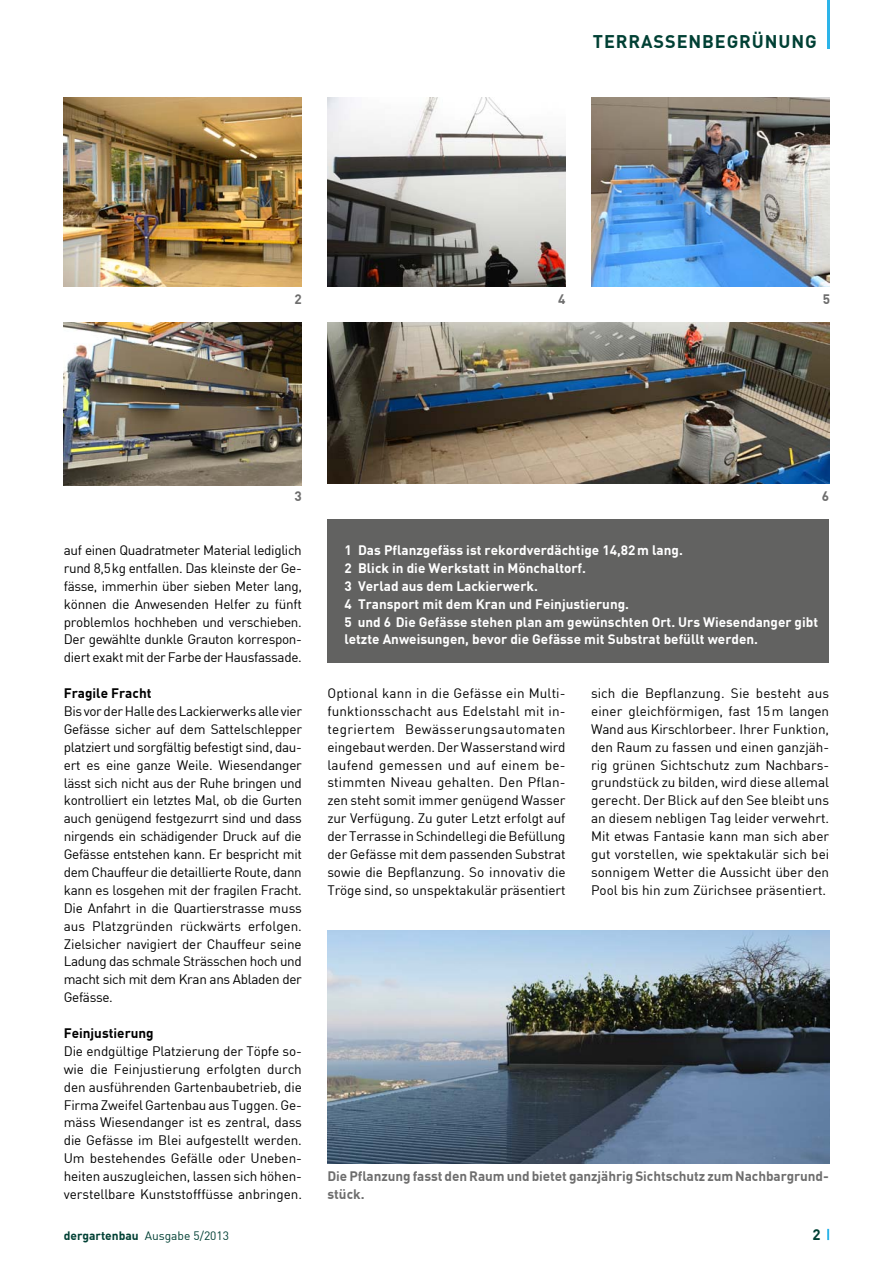
<style>
.page{position:relative;width:893px;height:1263px;background:#fff}
.page>*{position:absolute;margin:0;border:0;box-sizing:border-box;transform-origin:0 0}
.t1{font:700 18px "DIN Offc Pro";letter-spacing:.05em;color:#004034}
.t2{font:700 15px "DIN Offc Pro";color:#004034}
.t3{font:13.5px/17.9px "DIN Offc Pro";letter-spacing:-.01em;color:#000;text-align:justify}
.t4{font:700 13.5px/17.9px "DIN Offc Pro";color:#fff}
.t5{font:700 13.5px/17.9px "DIN Offc Pro";letter-spacing:-.005em;color:#6e6e6e}
.t6{font:700 13.5px "DIN Offc Pro";color:#000}
.t7{font:12px "DIN Offc Pro";color:#004034}
.s1{font-weight:700}
</style>
<div class="page">
<hr style="left:827px;top:0;width:3px;height:49px;background:#2cb4e9">
<svg style="left:827px;top:1229px;width:2px;height:11px"></svg>
<div style="left:327px;top:519px;width:502px;height:143px;background:#626261"></div>
<img style="left:327px;top:98px;width:239px;height:189px">
<img style="left:64px;top:322px;width:238px;height:164px">
<img style="left:327px;top:322px;width:502px;height:161px">
<img style="left:591px;top:98px;width:238px;height:189px">
<img style="left:64px;top:98px;width:238px;height:189px">
<img style="left:327px;top:931px;width:502px;height:232px">
<p class="t5" style="left:295px;top:289px;width:9px">2</p>
<h1 class="t1" style="left:593px;top:27px;width:61px">Terrass</h1>
<h1 class="t1" style="left:677px;top:27px;width:140px">enbegrünung</h1>
<p class="t5" style="left:558px;top:289px;width:9px">4</p>
<p class="t5" style="left:823px;top:289px;width:9px">5</p>
<p class="t5" style="left:295px;top:485px;width:9px">3</p>
<p class="t5" style="left:822px;top:485px;width:9px">6</p>
<p class="t3" style="left:64px;top:540px;width:240px">auf einen Quadratmeter Material lediglich rund 8,5kg entfallen. Das kleinste der Ge&shy;fässe, immerhin über sieben Meter lang, können die Anwesenden Helfer zu fünft problemlos hochheben und verschieben.<br>Der gewählte dunkle Grauton korrespon&shy;diert exakt mit der Farbe der Hausfassade.</p>
<p class="t6" style="left:64px;top:682px;width:89px">Fragile Fracht</p>
<p class="t3" style="left:64px;top:701px;width:240px">Bis vor der Halle des Lackierwerks alle vier Gefässe sicher auf dem Sattelschlepper platziert und sorgfältig befestigt sind, dau&shy;ert es eine ganze Weile. Wiesendanger lässt sich nicht aus der Ruhe bringen und kontrolliert ein letztes Mal, ob die Gurten auch genügend festgezurrt sind und dass nirgends ein schädigender Druck auf die Gefässe entstehen kann. Er bespricht mit dem Chauffeur die detaillierte Route, dann kann es losgehen mit der fragilen Fracht.<br>Die Anfahrt in die Quartierstrasse muss aus Platzgründen rückwärts erfolgen.<br>Zielsicher navigiert der Chauffeur seine Ladung das schmale Strässchen hoch und macht sich mit dem Kran ans Abladen der Gefässe.</p>
<p class="t6" style="left:64px;top:1022px;width:91px">Feinjustierung</p>
<p class="t3" style="left:64px;top:1041px;width:240px">Die endgültige Platzierung der Töpfe so&shy;wie die Feinjustierung erfolgten durch den ausführenden Gartenbaubetrieb, die Firma Zweifel Gartenbau aus Tuggen. Ge&shy;mäss Wiesendanger ist es zentral, dass die Gefässe im Blei aufgestellt werden.<br>Um bestehendes Gefälle oder Uneben&shy;heiten auszugleichen, lassen sich höhen&shy;verstellbare Kunststofffüsse anbringen.</p>
<p class="t4" style="left:344px;top:539px;width:475px">1 Das Pflanzgefäss ist rekordverdächtige 14,82m lang.<br>2 Blick in die Werkstatt in Mönchaltorf.<br>3 Verlad aus dem Lackierwerk.<br>4 Transport mit dem Kran und Feinjustierung.<br>5 und 6 Die Gefässe stehen plan am gewünschten Ort. Urs Wiesendanger gibt letzte Anweisungen, bevor die Gefässe mit Substrat befüllt werden.</p>
<p class="t3" style="left:327px;top:683px;width:240px">Optional kann in die Gefässe ein Multi&shy;funktionsschacht aus Edelstahl mit in&shy;tegriertem Bewässerungsautomaten eingebaut werden. Der Wasserstand wird laufend gemessen und auf einem be&shy;stimmten Niveau gehalten. Den Pflan&shy;zen steht somit immer genügend Wasser zur Verfügung. Zu guter Letzt erfolgt auf der Terrasse in Schindellegi die Befüllung der Gefässe mit dem passenden Substrat sowie die Bepflanzung. So innovativ die Tröge sind, so unspektakulär präsentiert</p>
<p class="t3" style="left:591px;top:683px;width:240px">sich die Bepflanzung. Sie besteht aus einer gleichförmigen, fast 15m langen Wand aus Kirschlorbeer. Ihrer Funktion, den Raum zu fassen und einen ganzjäh&shy;rig grünen Sichtschutz zum Nachbars&shy;grundstück zu bilden, wird diese allemal gerecht. Der Blick auf den See bleibt uns an diesem nebligen Tag leider verwehrt.<br>Mit etwas Fantasie kann man sich aber gut vorstellen, wie spektakulär sich bei sonnigem Wetter die Aussicht über den Pool bis hin zum Zürichsee präsentiert.</p>
<p class="t5" style="left:327px;top:1166px;width:503px">Die Pflanzung fasst den Raum und bietet ganzjährig Sichtschutz zum Nachbargrund&shy;stück.</p>
<p class="t7" style="left:64px;top:1226px;width:167px"><span class="s1">dergartenbau</span> Ausgabe 5/2013</p>
<p class="t2" style="left:812px;top:1222px;width:10px">2</p>
</div>
